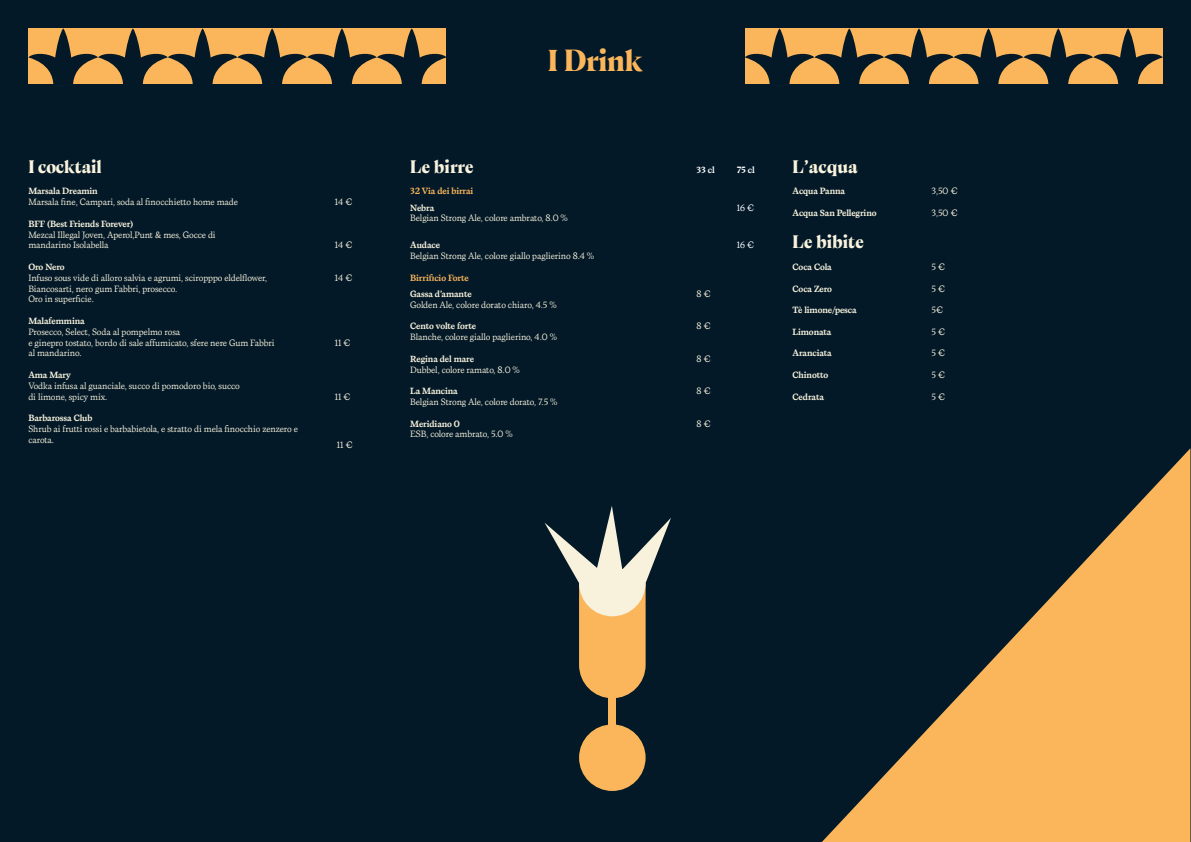
<style>
.page{position:relative;width:1191px;height:842px;background:#031928}
.page>*{position:absolute;margin:0;border:0;box-sizing:border-box;transform-origin:0 0}
.t1{font:900 30px "Calvino Grande";letter-spacing:-.01em;color:#fbb65b}
.t2{font:900 18px "Calvino Grande";letter-spacing:.005em;color:#f9f3dd}
.t3{font:9px/10.8px "Calvino";letter-spacing:-.01em;color:#f9f3dd}
.t4{font:700 9px "Calvino";letter-spacing:-.01em;color:#f9f3dd}
.t5{font:700 9px "Calvino";letter-spacing:-.01em;color:#fbb65b}
.t6{font:9px "Calvino";color:#f9f3de}
.t7{font:700 9px "Calvino";letter-spacing:-.005em;color:#fff}
.t8{font:9px "Calvino";color:#fff}
</style>
<div class="page">
<svg style="left:28px;top:28px;width:418px;height:56px"></svg>
<svg style="left:745px;top:28px;width:418px;height:56px"></svg>
<svg style="left:822px;top:449px;width:368px;height:393px"></svg>
<svg style="left:544px;top:506px;width:127px;height:192px"></svg>
<div style="left:579px;top:724px;width:66px;height:67px;background:#fbb65b;border-radius:50%"></div>
<div style="left:608px;top:667px;width:7px;height:92px;background:#fbb65b"></div>
<p class="t2" style="left:28px;top:153px;width:75px">I cocktail</p>
<p class="t4" style="left:28px;top:184px;width:71px">Marsala Dreamin</p>
<p class="t3" style="left:28px;top:196px;width:211px">Marsala fine, Campari, soda al finocchietto home made</p>
<p class="t4" style="left:28px;top:217px;width:107px">BFF (Best Friends Forever)</p>
<p class="t3" style="left:28px;top:228px;width:189px">Mezcal Illegal Joven, Aperol,Punt &amp; mes, Gocce di mandarino Isolabella</p>
<p class="t4" style="left:28px;top:260px;width:38px">Oro Nero</p>
<p class="t3" style="left:28px;top:272px;width:240px">Infuso sous vide di alloro salvia e agrumi, sciropppo eldelflower,</p>
<p class="t3" style="left:28px;top:282px;width:150px">Biancosarti, nero gum Fabbri, prosecco.</p>
<p class="t3" style="left:28px;top:293px;width:67px">Oro in superficie.</p>
<p class="t4" style="left:28px;top:314px;width:58px">Malafemmina</p>
<p class="t3" style="left:28px;top:326px;width:248px">Prosecco, Select, Soda al pompelmo rosa<br>e ginepro tostato, bordo di sale affumicato, sfere nere Gum Fabbri al mandarino.</p>
<p class="t4" style="left:28px;top:368px;width:44px">Ama Mary</p>
<p class="t3" style="left:28px;top:380px;width:213px">Vodka infusa al guanciale, succo di pomodoro bio, succo di limone, spicy mix.</p>
<p class="t4" style="left:28px;top:411px;width:66px">Barbarossa Club</p>
<p class="t3" style="left:28px;top:423px;width:271px">Shrub ai frutti rossi e barbabietola, e stratto di mela finocchio zenzero e carota.</p>
<p class="t6" style="left:335px;top:195px;width:19px">14 €</p>
<p class="t6" style="left:335px;top:239px;width:19px">14 €</p>
<p class="t6" style="left:335px;top:271px;width:19px">14 €</p>
<p class="t6" style="left:335px;top:336px;width:17px">11 €</p>
<p class="t6" style="left:335px;top:390px;width:17px">11 €</p>
<p class="t6" style="left:337px;top:438px;width:17px">11 €</p>
<p class="t1" style="left:548px;top:38px;width:97px">I Drink</p>
<p class="t2" style="left:410px;top:153px;width:65px">Le birre</p>
<p class="t5" style="left:410px;top:184px;width:65px">32 Via dei birrai</p>
<p class="t4" style="left:410px;top:201px;width:26px">Nebra</p>
<p class="t3" style="left:410px;top:212px;width:159px">Belgian Strong Ale, colore ambrato, 8.0 %</p>
<p class="t4" style="left:410px;top:238px;width:31px">Audace</p>
<p class="t3" style="left:410px;top:250px;width:185px">Belgian Strong Ale, colore giallo paglierino 8.4 %</p>
<p class="t5" style="left:410px;top:271px;width:60px">Birrificio Forte</p>
<p class="t4" style="left:410px;top:287px;width:63px">Gassa d’amante</p>
<p class="t3" style="left:410px;top:299px;width:148px">Golden Ale, colore dorato chiaro, 4.5 %</p>
<p class="t4" style="left:410px;top:319px;width:67px">Cento volte forte</p>
<p class="t3" style="left:410px;top:331px;width:148px">Blanche, colore giallo paglierino, 4.0 %</p>
<p class="t4" style="left:410px;top:352px;width:65px">Regina del mare</p>
<p class="t3" style="left:410px;top:363px;width:111px">Dubbel, colore ramato, 8.0 %</p>
<p class="t4" style="left:410px;top:384px;width:49px">La Mancina</p>
<p class="t3" style="left:410px;top:396px;width:149px">Belgian Strong Ale, colore dorato, 7.5 %</p>
<p class="t4" style="left:410px;top:417px;width:51px">Meridiano 0</p>
<p class="t3" style="left:410px;top:428px;width:104px">ESB, colore ambrato, 5.0 %</p>
<p class="t7" style="left:696px;top:163px;width:20px">33 cl</p>
<p class="t3" style="left:696px;top:288px;width:16px">8 €</p>
<p class="t3" style="left:696px;top:320px;width:16px">8 €</p>
<p class="t3" style="left:696px;top:353px;width:16px">8 €</p>
<p class="t3" style="left:696px;top:385px;width:16px">8 €</p>
<p class="t3" style="left:696px;top:417px;width:16px">8 €</p>
<p class="t7" style="left:736px;top:163px;width:20px">75 cl</p>
<p class="t8" style="left:736px;top:201px;width:19px">16 €</p>
<p class="t8" style="left:736px;top:239px;width:19px">16 €</p>
<p class="t2" style="left:792px;top:153px;width:67px">L’acqua</p>
<p class="t4" style="left:792px;top:184px;width:54px">Acqua Panna</p>
<p class="t4" style="left:792px;top:206px;width:85px">Acqua San Pellegrino</p>
<p class="t2" style="left:792px;top:228px;width:73px">Le bibite</p>
<p class="t4" style="left:792px;top:260px;width:41px">Coca Cola</p>
<p class="t4" style="left:792px;top:282px;width:41px">Coca Zero</p>
<p class="t4" style="left:792px;top:303px;width:66px">Tè limone/pesca</p>
<p class="t4" style="left:792px;top:325px;width:40px">Limonata</p>
<p class="t4" style="left:792px;top:346px;width:41px">Aranciata</p>
<p class="t4" style="left:792px;top:368px;width:37px">Chinotto</p>
<p class="t4" style="left:792px;top:390px;width:33px">Cedrata</p>
<p class="t3" style="left:931px;top:185px;width:27px">3,50 €</p>
<p class="t3" style="left:931px;top:207px;width:27px">3,50 €</p>
<p class="t3" style="left:931px;top:261px;width:15px">5 €</p>
<p class="t3" style="left:931px;top:282px;width:15px">5 €</p>
<p class="t3" style="left:931px;top:304px;width:13px">5€</p>
<p class="t3" style="left:931px;top:326px;width:15px">5 €</p>
<p class="t3" style="left:931px;top:347px;width:15px">5 €</p>
<p class="t3" style="left:931px;top:369px;width:15px">5 €</p>
<p class="t3" style="left:931px;top:390px;width:15px">5 €</p>
</div>
